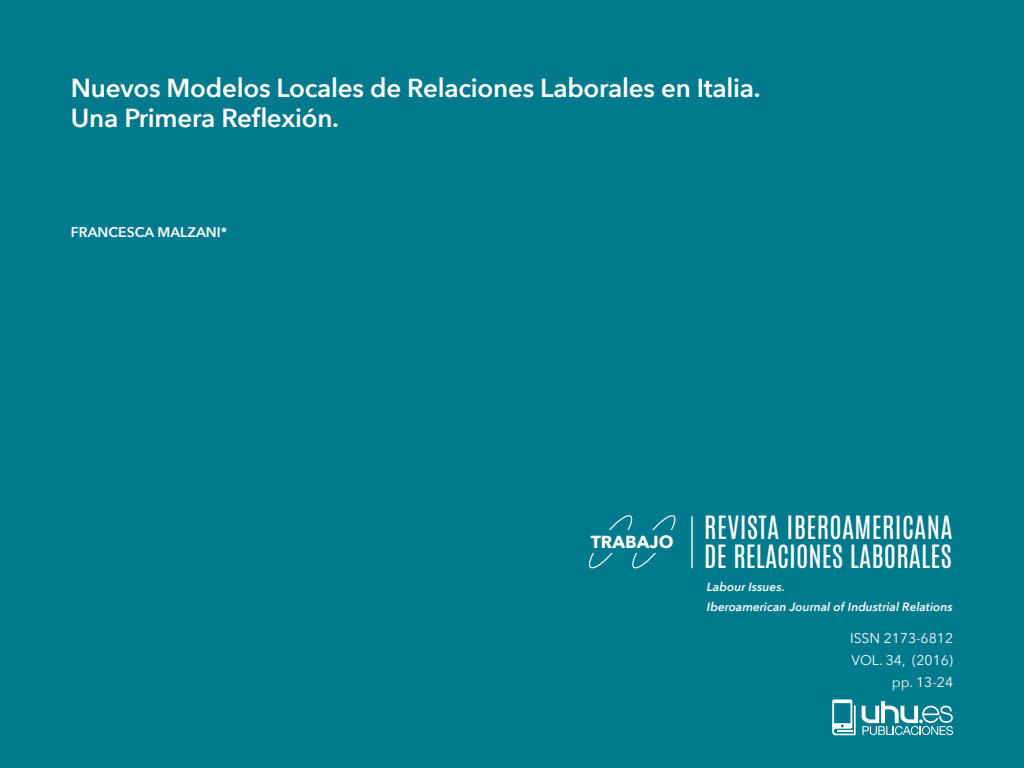
<style>
.page{position:relative;width:1024px;height:768px;background:#007a8c}
.page>*{position:absolute;margin:0;border:0;box-sizing:border-box;transform-origin:0 0}
._1_1{font:26.8px "Antonio";letter-spacing:.005em;color:#fff}
.t1{font:600 26px "Avenir Next";letter-spacing:-.01em;color:#fff}
.t2{font:700 17.4px "Avenir Next";color:#fff}
.t3{font:14px "Avenir Next";color:#fff}
.t4{font:600 14px "Avenir Next";color:#fff}
.t5{font:14px "Avenir Next";color:#fff}
._1_1-2{font:italic 600 12px "Avenir Next";color:#fff}
.s1{font-style:inherit}
</style>
<div class="page">
<hr style="left:691px;top:516px;width:2px;height:52px;background:#fff">
<svg style="left:589px;top:515px;width:87px;height:54px"></svg>
<div style="left:587px;top:530px;width:90px;height:23px;background:#007a8c"></div>
<svg style="left:832px;top:699px;width:24px;height:36px"></svg>
<svg style="left:862px;top:701px;width:91px;height:35px"></svg>
<p class="t1" style="left:71px;top:72px;width:691px">Nuevos Modelos Locales de Relaciones Laborales en Italia.</p>
<p class="t1" style="left:71px;top:102px;width:270px">Una Primera Reflexión.</p>
<p class="t4" style="left:71px;top:223px;width:158px">FRANCESCA MALZANI*</p>
<p class="t2" style="left:591px;top:531px;width:84px">TRABAJO</p>
<p class="_1_1" style="left:704px;top:508px;width:250px">REVISTA IBEROAMERICANA</p>
<p class="_1_1" style="left:704px;top:537px;width:249px">DE RELACIONES LABORALES</p>
<p class="_1_1-2" style="left:707px;top:579px;width:79px">Labour Issues.</p>
<p class="_1_1-2" style="left:707px;top:599px;width:247px">Iberoamerican Journal of Industrial Relations</p>
<p class="t5" style="left:850px;top:626px;width:105px"><span class="s1">ISSN</span> 2173-6812</p>
<p class="t3" style="left:851px;top:652px;width:103px">VOL. 34, (2016)</p>
<p class="t3" style="left:892px;top:674px;width:63px">pp. 13-24</p>
</div>
